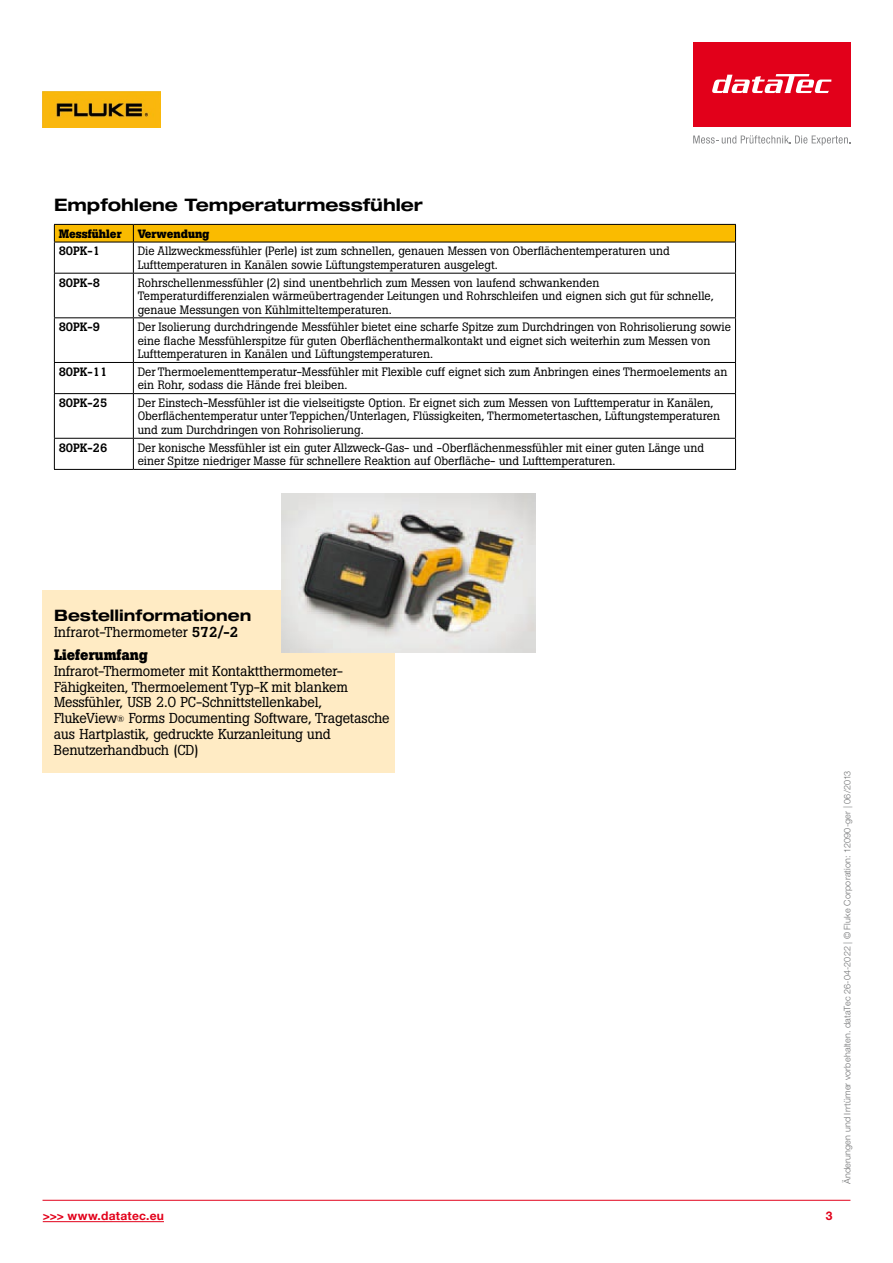
<style>
.page{position:relative;width:893px;height:1263px;background:#fff}
.page>*{position:absolute;margin:0;border:0;box-sizing:border-box;transform-origin:0 0}
.t1{font:700 expanded 17.25px "Helvetica Neue LT Std";color:#000}
.t2{font:700 expanded 15.75px "Helvetica Neue LT Std";color:#000}
.t3{font:700 15px "Boton Pro";color:#000}
.t4{font:14.25px/15.8px "Boton Pro";letter-spacing:-.01em;color:#000}
.t5{font:12px/13.5px "Boton Pro";color:#000}
.t6{font:500 12px "Boton Pro";color:#000}
.t7{font:700 12px "Boton Pro";color:#000}
.t8{font:700 12px "Helvetica Neue LT Pro";letter-spacing:.02em;color:#e2001a}
.t9{font:300 9px "Helvetica Neue LT Pro";letter-spacing:.025em;color:#707172}
.s1{font-weight:500}
.s2{font-size:9px}
</style>
<div class="page">
<div style="left:693px;top:43px;width:157px;height:84px;background:#e2001a"></div>
<svg style="left:693px;top:135px;width:157px;height:10px"></svg>
<svg style="left:712px;top:74px;width:119px;height:19px"></svg>
<hr style="left:43px;top:1221px;width:121px;height:1px;background:#e2001a">
<hr style="left:43px;top:1200px;width:807px;height:1px;background:#e2001a">
<img style="left:43px;top:92px;width:118px;height:36px">
<div style="left:43px;top:590px;width:352px;height:183px;background:#ffebc4"></div>
<svg style="left:54px;top:224px;width:682px;height:18px;background:#e6ac00"></svg>
<hr style="left:54px;top:242px;width:79px;height:1px;background:#000">
<hr style="left:54px;top:242px;width:1px;height:31px;background:#000">
<hr style="left:133px;top:242px;width:603px;height:1px;background:#000">
<hr style="left:133px;top:242px;width:1px;height:31px;background:#000">
<hr style="left:735px;top:242px;width:1px;height:31px;background:#000">
<hr style="left:54px;top:273px;width:79px;height:1px;background:#000">
<hr style="left:54px;top:274px;width:1px;height:43px;background:#000">
<hr style="left:133px;top:273px;width:603px;height:1px;background:#000">
<hr style="left:133px;top:274px;width:1px;height:43px;background:#000">
<hr style="left:735px;top:274px;width:1px;height:43px;background:#000">
<hr style="left:54px;top:317px;width:79px;height:1px;background:#000">
<hr style="left:54px;top:318px;width:1px;height:44px;background:#000">
<hr style="left:133px;top:317px;width:603px;height:1px;background:#000">
<hr style="left:133px;top:318px;width:1px;height:44px;background:#000">
<hr style="left:735px;top:318px;width:1px;height:44px;background:#000">
<hr style="left:54px;top:362px;width:79px;height:1px;background:#000">
<hr style="left:54px;top:363px;width:1px;height:30px;background:#000">
<hr style="left:133px;top:362px;width:603px;height:1px;background:#000">
<hr style="left:133px;top:363px;width:1px;height:30px;background:#000">
<hr style="left:735px;top:363px;width:1px;height:30px;background:#000">
<hr style="left:54px;top:393px;width:79px;height:1px;background:#000">
<hr style="left:54px;top:394px;width:1px;height:44px;background:#000">
<hr style="left:133px;top:393px;width:603px;height:1px;background:#000">
<hr style="left:133px;top:394px;width:1px;height:44px;background:#000">
<hr style="left:735px;top:394px;width:1px;height:44px;background:#000">
<hr style="left:54px;top:438px;width:79px;height:1px;background:#000">
<hr style="left:54px;top:439px;width:1px;height:30px;background:#000">
<hr style="left:133px;top:438px;width:603px;height:1px;background:#000">
<hr style="left:133px;top:439px;width:1px;height:30px;background:#000">
<hr style="left:735px;top:439px;width:1px;height:30px;background:#000">
<hr style="left:54px;top:469px;width:79px;height:1px;background:#000">
<hr style="left:133px;top:469px;width:603px;height:1px;background:#000">
<img style="left:282px;top:494px;width:254px;height:159px">
<h1 class="t1" style="left:54px;top:194px;width:370px">Empfohlene Temperaturmessfühler</h1>
<p class="t7" style="left:59px;top:226px;width:64px">Messfühler</p>
<p class="t7" style="left:138px;top:226px;width:73px">Verwendung</p>
<p class="t6" style="left:59px;top:243px;width:43px">80PK-1</p>
<p class="t5" style="left:138px;top:244px;width:534px">Die Allzweckmessfühler (Perle) ist zum schnellen, genauen Messen von Oberflächentemperaturen und<br>Lufttemperaturen in Kanälen sowie Lüftungstemperaturen ausgelegt.</p>
<p class="t6" style="left:59px;top:274px;width:43px">80PK-8</p>
<p class="t5" style="left:138px;top:276px;width:578px">Rohrschellenmessfühler (2) sind unentbehrlich zum Messen von laufend schwankenden<br>Temperaturdifferenzialen wärmeübertragender Leitungen und Rohrschleifen und eignen sich gut für schnelle, genaue Messungen von Kühlmitteltemperaturen.</p>
<p class="t6" style="left:59px;top:319px;width:43px">80PK-9</p>
<p class="t5" style="left:138px;top:320px;width:595px">Der Isolierung durchdringende Messfühler bietet eine scharfe Spitze zum Durchdringen von Rohrisolierung sowie eine flache Messfühlerspitze für guten Oberflächenthermalkontakt und eignet sich weiterhin zum Messen von<br>Lufttemperaturen in Kanälen und Lüftungstemperaturen.</p>
<p class="t6" style="left:59px;top:364px;width:50px">80PK-11</p>
<p class="t5" style="left:138px;top:365px;width:591px">Der Thermoelementtemperatur-Messfühler mit Flexible cuff eignet sich zum Anbringen eines Thermoelements an ein Rohr, sodass die Hände frei bleiben.</p>
<p class="t6" style="left:59px;top:395px;width:50px">80PK-25</p>
<p class="t5" style="left:138px;top:396px;width:584px">Der Einstech-Messfühler ist die vielseitigste Option. Er eignet sich zum Messen von Lufttemperatur in Kanälen,<br>Oberflächentemperatur unter Teppichen/Unterlagen, Flüssigkeiten, Thermometertaschen, Lüftungstemperaturen und zum Durchdringen von Rohrisolierung.</p>
<p class="t6" style="left:59px;top:440px;width:50px">80PK-26</p>
<p class="t5" style="left:138px;top:441px;width:568px">Der konische Messfühler ist ein guter Allzweck-Gas- und -Oberflächenmessfühler mit einer guten Länge und einer Spitze niedriger Masse für schnellere Reaktion auf Oberfläche- und Lufttemperaturen.</p>
<h2 class="t2" style="left:54px;top:606px;width:199px">Bestellinformationen</h2>
<p class="t4" style="left:54px;top:624px;width:186px">Infrarot-Thermometer <span class="s1">572/-2</span></p>
<p class="t3" style="left:54px;top:645px;width:96px">Lieferumfang</p>
<p class="t4" style="left:54px;top:663px;width:337px">Infrarot-Thermometer mit Kontaktthermometer-Fähigkeiten, Thermoelement Typ-K mit blankem Messfühler, USB 2.0 PC-Schnittstellenkabel, FlukeView<span class="s2">®</span> Forms Documenting Software, Tragetasche aus Hartplastik, gedruckte Kurzanleitung und Benutzerhandbuch (CD)</p>
<p class="t9" style="left:842px;top:1184px;width:415px;rotate:-90deg">Änderungen und Irrtümer vorbehalten. dataTec 26-04-2022 | © Fluke Corporation: 12090-ger | 06/2013</p>
<p class="t8" style="left:43px;top:1209px;width:123px">&gt;&gt;&gt; www.datatec.eu</p>
<p class="t8" style="left:826px;top:1209px;width:8px">3</p>
</div>
